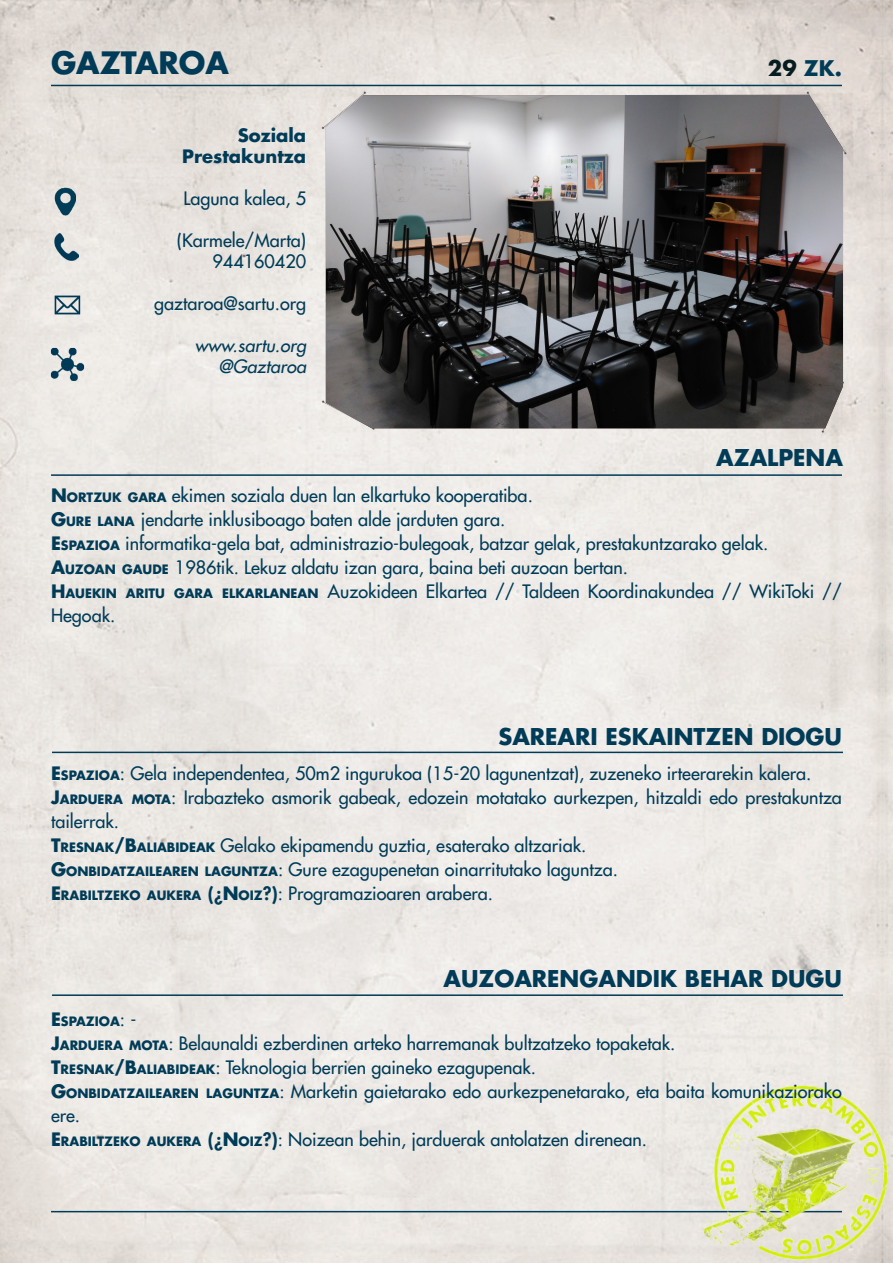
<style>
.page{position:relative;width:893px;height:1263px;background:#fff}
.page>*{position:absolute;margin:0;border:0;box-sizing:border-box;transform-origin:0 0}
.t1{font:700 30px "Futura LT";color:#003b57}
.t2{font:700 22.5px "Futura LT";color:#003b57}
.t3{font:700 21px "Futura LT";color:#003b57}
.t4{font:18px/24px "Futura LT";color:#003b57}
.t5{font:italic 18px "Futura LT";color:#003b57}
.t6{font:700 18px "Futura LT";color:#003b57}
.t7{font:700 12.6px "Futura LT";color:#003b57}
.s1{color:#071c1f}
.s2{font-weight:700}
.s3{font-weight:700;font-size:12.6px}
.s4{font-weight:800}
.s5{font-size:18px}
.s6{font-weight:400;font-size:18px}
</style>
<div class="page">
<img style="left:0;top:0;width:893px;height:1263px">
<img style="left:326px;top:95px;width:517px;height:333px">
<hr style="left:51px;top:85px;width:791px;height:1px;background:#003b57">
<hr style="left:51px;top:474px;width:791px;height:2px;background:#003b57">
<hr style="left:52px;top:752px;width:791px;height:1px;background:#003b57">
<hr style="left:52px;top:994px;width:791px;height:2px;background:#003b57">
<hr style="left:51px;top:1211px;width:791px;height:1px;background:#003d58">
<img style="left:49px;top:185px;width:35px;height:36px">
<img style="left:51px;top:294px;width:32px;height:22px">
<img style="left:50px;top:346px;width:35px;height:35px">
<img style="left:52px;top:233px;width:27px;height:27px">
<img style="left:701px;top:1076px;width:192px;height:187px">
<p class="t1" style="left:51px;top:43px;width:179px">GAZTAROA</p>
<p class="t3" style="left:768px;top:54px;width:75px"><span class="s1">29</span> ZK.</p>
<p class="t6" style="left:238px;top:123px;width:70px">Soziala</p>
<p class="t6" style="left:182px;top:144px;width:125px">Prestakuntza</p>
<p class="t4" style="left:183px;top:186px;width:124px">Laguna kalea, 5</p>
<p class="t4" style="left:177px;top:228px;width:131px">(Karmele/Marta)</p>
<p class="t4" style="left:213px;top:249px;width:95px">944160420</p>
<p class="t4" style="left:154px;top:291px;width:154px">gaztaroa@sartu.org</p>
<p class="t5" style="left:195px;top:334px;width:113px">www.sartu.org</p>
<p class="t5" style="left:218px;top:355px;width:89px">@Gaztaroa</p>
<p class="t2" style="left:716px;top:442px;width:128px">AZALPENA</p>
<p class="t4" style="left:51px;top:483px;width:483px"><span class="s2">N</span> <span class="s3">ORTZUK GARA</span> ekimen soziala duen lan elkartuko kooperatiba.</p>
<p class="t4" style="left:51px;top:507px;width:456px"><span class="s2">G</span><span class="s3">URE LANA</span> jendarte inklusiboago baten alde jarduten gara.</p>
<p class="t4" style="left:51px;top:531px;width:719px"><span class="s2">E</span><span class="s3">SPAZIOA</span> informatika-gela bat, administrazio-bulegoak, batzar gelak, prestakuntzarako gelak.</p>
<p class="t4" style="left:51px;top:555px;width:579px"><span class="s2">A</span><span class="s3">UZOAN GAUDE</span> 1986tik. Lekuz aldatu izan gara, baina beti auzoan bertan.</p>
<p class="t4" style="left:51px;top:579px;width:792px"><span class="s2">H</span><span class="s3">AUEKIN ARITU GARA ELKARLANEAN</span> Auzokideen Elkartea // Taldeen Koordinakundea // WikiToki //<br>Hegoak.</p>
<p class="t2" style="left:498px;top:722px;width:345px">SAREARI ESKAINTZEN DIOGU</p>
<p class="t4" style="left:51px;top:761px;width:762px"><span class="s2">E</span><span class="s3">SPAZIOA</span>: Gela independentea, 50m2 ingurukoa (15-20 lagunentzat), zuzeneko irteerarekin kalera.</p>
<p class="t4" style="left:51px;top:785px;width:792px"><span class="s2">J</span><span class="s3">ARDUERA MOTA</span>: Irabazteko asmorik gabeak, edozein motatako aurkezpen, hitzaldi edo prestakuntza tailerrak.</p>
<p class="t4" style="left:51px;top:833px;width:537px"><span class="s2">T</span><span class="s3">RESNAK</span><span class="s2">/B</span><span class="s3">ALIABIDEAK</span> Gelako ekipamendu guztia, esaterako altzariak.</p>
<p class="t4" style="left:51px;top:857px;width:568px"><span class="s2">G</span><span class="s3">ONBIDATZAILEAREN LAGUNTZA</span>: Gure ezagupenetan oinarritutako laguntza.</p>
<p class="t4" style="left:51px;top:881px;width:443px"><span class="s2">E</span><span class="s3">RABILTZEKO AUKERA</span> <span class="s2">(</span><span class="s4">¿</span><span class="s2">N</span> <span class="s3">OIZ</span><span class="s4">?</span><span class="s2">)</span>: Programazioaren arabera.</p>
<p class="t2" style="left:443px;top:963px;width:400px">AUZOARENGANDIK BEHAR DUGU</p>
<p class="t7" style="left:51px;top:1013px;width:87px"><span class="s5">E</span>SPAZIOA<span class="s6">: -</span></p>
<p class="t4" style="left:51px;top:1031px;width:626px"><span class="s2">J</span><span class="s3">ARDUERA MOTA</span>: Belaunaldi ezberdinen arteko harremanak bultzatzeko topaketak.</p>
<p class="t4" style="left:51px;top:1055px;width:486px"><span class="s2">T</span><span class="s3">RESNAK</span><span class="s2">/B</span><span class="s3">ALIABIDEAK</span>: Teknologia berrien gaineko ezagupenak.</p>
<p class="t4" style="left:51px;top:1079px;width:792px"><span class="s2">G</span><span class="s3">ONBIDATZAILEAREN LAGUNTZA</span>: Marketin gaietarako edo aurkezpenetarako, eta baita komunikaziorako ere.</p>
<p class="t4" style="left:51px;top:1127px;width:597px"><span class="s2">E</span><span class="s3">RABILTZEKO AUKERA</span> <span class="s2">(</span><span class="s4">¿</span><span class="s2">N</span> <span class="s3">OIZ</span><span class="s4">?</span><span class="s2">)</span>: Noizean behin, jarduerak antolatzen direnean.</p>
</div>
